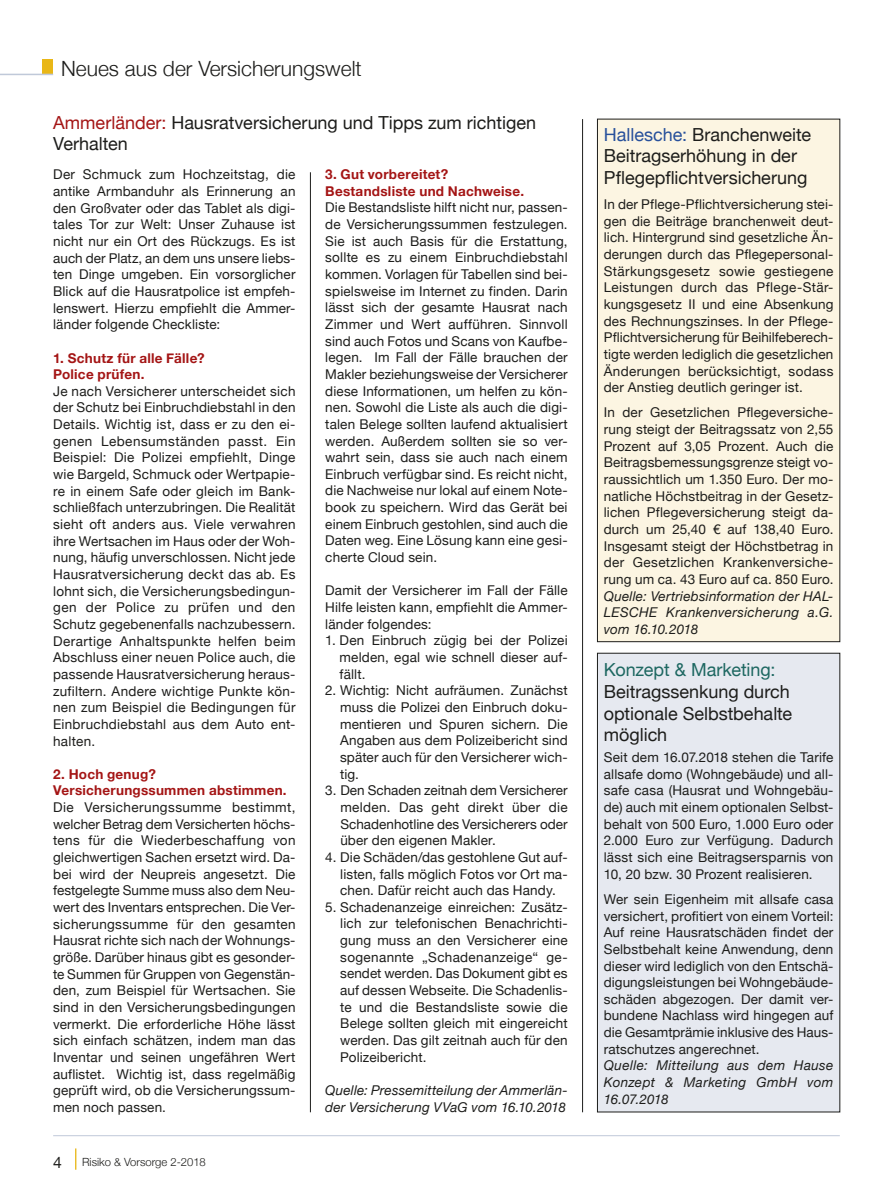
<style>
.page{position:relative;width:893px;height:1191px;background:#fff}
.page>*{position:absolute;margin:0;border:0;box-sizing:border-box;transform-origin:0 0}
.t1{font:300 21px "Helvetica Neue";color:#1d1d1b}
.t2{font:18px/21.6px "Helvetica Neue";color:#1d1d1b}
.t3{font:18px "Helvetica Neue";letter-spacing:-.005em;color:#1d6761}
.t4{font:15.75px "Helvetica Neue";color:#1d1d1b}
.t5{font:13.5px/16.6px "Helvetica Neue";letter-spacing:.01em;color:#1d1d1b;text-align:justify}
.t6{font:italic 13.5px/16.6px "Helvetica Neue";letter-spacing:.015em;color:#1d1d1b;text-align:justify}
.t7{font:700 13.5px/16.6px "Helvetica Neue";letter-spacing:.02em;color:#a41515}
.t8{font:300 11.25px "Helvetica Neue";color:#1d1d1b}
.s1{color:#a41515}
.s2{color:#27509b}
</style>
<div class="page">
<div style="left:43px;top:60px;width:10px;height:14px;background:#e9b717"></div>
<hr style="left:0;top:74px;width:53px;height:1px;background:#c0c9d9">
<div style="left:597px;top:119px;width:243px;height:522px;background:#fcf5e2"></div>
<div style="left:597px;top:119px;width:243px;height:523px;border:1px solid #1d1d1b"></div>
<div style="left:597px;top:653px;width:243px;height:459px;background:#e6e9f0"></div>
<div style="left:597px;top:653px;width:243px;height:459px;border:1px solid #1d1d1b"></div>
<hr style="left:53px;top:1135px;width:787px;height:1px;background:#c0c9d9">
<svg style="left:75px;top:1148px;width:1px;height:21px"></svg>
<hr style="left:310px;top:172px;width:1px;height:940px;background:#1d1d1b">
<hr style="left:582px;top:119px;width:1px;height:993px;background:#1d1d1b">
<h1 class="t1" style="left:61px;top:51px;width:302px">Neues aus der Versicherungswelt</h1>
<h2 class="t2" style="left:53px;top:113px;width:484px"><span class="s1">Ammerländer:</span> Hausratversicherung und Tipps zum richtigen<br>Verhalten</h2>
<p class="t5" style="left:53px;top:167px;width:244px">Der Schmuck zum Hochzeitstag, die antike Armbanduhr als Erinnerung an den Großvater oder das Tablet als digi&shy;tales Tor zur Welt: Unser Zuhause ist nicht nur ein Ort des Rückzugs. Es ist auch der Platz, an dem uns unsere liebs&shy;ten Dinge umgeben. Ein vorsorglicher Blick auf die Hausratpolice ist empfeh&shy;lenswert. Hierzu empfiehlt die Ammer&shy;länder folgende Checkliste:</p>
<p class="t7" style="left:53px;top:350px;width:153px">1. Schutz für alle Fälle?<br>Police prüfen.</p>
<p class="t5" style="left:53px;top:383px;width:244px">Je nach Versicherer unterscheidet sich der Schutz bei Einbruchdiebstahl in den Details. Wichtig ist, dass er zu den ei&shy;genen Lebensumständen passt. Ein Beispiel: Die Polizei empfiehlt, Dinge wie Bargeld, Schmuck oder Wertpapie&shy;re in einem Safe oder gleich im Bank&shy;schließfach unterzubringen. Die Realität sieht oft anders aus. Viele verwahren ihre Wertsachen im Haus oder der Woh&shy;nung, häufig unverschlossen. Nicht jede Hausratversicherung deckt das ab. Es lohnt sich, die Versicherungsbedingun&shy;gen der Police zu prüfen und den Schutz gegebenenfalls nachzubessern.<br>Derartige Anhaltspunkte helfen beim Abschluss einer neuen Police auch, die passende Hausratversicherung heraus&shy;zufiltern. Andere wichtige Punkte kön&shy;nen zum Beispiel die Bedingungen für Einbruchdiebstahl aus dem Auto ent&shy;halten.</p>
<p class="t7" style="left:53px;top:766px;width:235px">2. Hoch genug?<br>Versicherungssummen abstimmen.</p>
<p class="t5" style="left:53px;top:799px;width:244px">Die Versicherungssumme bestimmt, welcher Betrag dem Versicherten höchs&shy;tens für die Wiederbeschaffung von gleichwertigen Sachen ersetzt wird. Da&shy;bei wird der Neupreis angesetzt. Die festgelegte Summe muss also dem Neu&shy;wert des Inventars entsprechen. Die Ver&shy;sicherungssumme für den gesamten Hausrat richte sich nach der Wohnungs&shy;größe. Darüber hinaus gibt es gesonder&shy;te Summen für Gruppen von Gegenstän&shy;den, zum Beispiel für Wertsachen. Sie sind in den Versicherungsbedingungen vermerkt. Die erforderliche Höhe lässt sich einfach schätzen, indem man das Inventar und seinen ungefähren Wert auflistet. Wichtig ist, dass regelmäßig geprüft wird, ob die Versicherungssum&shy;men noch passen.</p>
<p class="t4" style="left:53px;top:1150px;width:10px">4</p>
<p class="t8" style="left:82px;top:1152px;width:125px">Risiko &amp; Vorsorge 2-2018</p>
<p class="t7" style="left:325px;top:166px;width:200px">3. Gut vorbereitet?<br>Bestandsliste und Nachweise.</p>
<p class="t5" style="left:325px;top:200px;width:244px">Die Bestandsliste hilft nicht nur, passen&shy;de Versicherungssummen festzulegen.<br>Sie ist auch Basis für die Erstattung, sollte es zu einem Einbruchdiebstahl kommen. Vorlagen für Tabellen sind bei&shy;spielsweise im Internet zu finden. Darin lässt sich der gesamte Hausrat nach Zimmer und Wert aufführen. Sinnvoll sind auch Fotos und Scans von Kaufbe&shy;legen. Im Fall der Fälle brauchen der Makler beziehungsweise der Versicherer diese Informationen, um helfen zu kön&shy;nen. Sowohl die Liste als auch die digi&shy;talen Belege sollten laufend aktualisiert werden. Außerdem sollten sie so ver&shy;wahrt sein, dass sie auch nach einem Einbruch verfügbar sind. Es reicht nicht, die Nachweise nur lokal auf einem Note&shy;book zu speichern. Wird das Gerät bei einem Einbruch gestohlen, sind auch die Daten weg. Eine Lösung kann eine gesi&shy;cherte Cloud sein.</p>
<p class="t5" style="left:325px;top:583px;width:244px">Damit der Versicherer im Fall der Fälle Hilfe leisten kann, empfiehlt die Ammer&shy;länder folgendes:</p>
<p class="t5" style="left:340px;top:633px;width:230px;text-indent:-14px">1. Den Einbruch zügig bei der Polizei melden, egal wie schnell dieser auf&shy;fällt.</p>
<p class="t5" style="left:340px;top:683px;width:229px;text-indent:-15px">2. Wichtig: Nicht aufräumen. Zunächst muss die Polizei den Einbruch doku&shy;mentieren und Spuren sichern. Die Angaben aus dem Polizeibericht sind später auch für den Versicherer wich&shy;tig.</p>
<p class="t5" style="left:340px;top:783px;width:229px;text-indent:-15px">3. Den Schaden zeitnah dem Versicherer melden. Das geht direkt über die Schadenhotline des Versicherers oder über den eigenen Makler.</p>
<p class="t5" style="left:340px;top:849px;width:229px;text-indent:-15px">4. Die Schäden/das gestohlene Gut auf&shy;listen, falls möglich Fotos vor Ort ma&shy;chen. Dafür reicht auch das Handy.</p>
<p class="t5" style="left:340px;top:899px;width:229px;text-indent:-15px">5. Schadenanzeige einreichen: Zusätz&shy;lich zur telefonischen Benachrichti&shy;gung muss an den Versicherer eine sogenannte „Schadenanzeige“ ge&shy;sendet werden. Das Dokument gibt es auf dessen Webseite. Die Schadenlis&shy;te und die Bestandsliste sowie die Belege sollten gleich mit eingereicht werden. Das gilt zeitnah auch für den Polizeibericht.</p>
<p class="t6" style="left:325px;top:1082px;width:244px">Quelle: Pressemitteilung der Ammerlän&shy;der Versicherung VVaG vom 16.10.2018</p>
<h2 class="t2" style="left:604px;top:125px;width:209px"><span class="s2">Hallesche:</span> Branchenweite<br>Beitragserhöhung in der<br>Pflegepflichtversicherung</h2>
<p class="t5" style="left:604px;top:197px;width:231px">In der Pflege-Pflichtversicherung stei&shy;gen die Beiträge branchenweit deut&shy;lich. Hintergrund sind gesetzliche Än&shy;derungen durch das Pflegepersonal-Stärkungsgesetz sowie gestiegene Leistungen durch das Pflege-Stär&shy;kungsgesetz II und eine Absenkung des Rechnungszinses. In der Pflege-Pflichtversicherung für Beihilfeberech&shy;tigte werden lediglich die gesetzlichen Änderungen berücksichtigt, sodass der Anstieg deutlich geringer ist.</p>
<p class="t5" style="left:604px;top:405px;width:231px">In der Gesetzlichen Pflegeversiche&shy;rung steigt der Beitragssatz von 2,55<br>Prozent auf 3,05 Prozent. Auch die Beitragsbemessungsgrenze steigt vo&shy;raussichtlich um 1.350 Euro. Der mo&shy;natliche Höchstbeitrag in der Gesetz&shy;lichen Pflegeversicherung steigt da&shy;durch um 25,40 € auf 138,40 Euro.<br>Insgesamt steigt der Höchstbetrag in der Gesetzlichen Krankenversiche&shy;rung um ca. 43 Euro auf ca. 850 Euro.</p>
<p class="t6" style="left:604px;top:588px;width:231px">Quelle: Vertriebsinformation der HAL-LESCHE Krankenversicherung a.G. vom 16.10.2018</p>
<h2 class="t3" style="left:604px;top:657px;width:173px">Konzept &amp; Marketing:</h2>
<h2 class="t2" style="left:604px;top:682px;width:190px">Beitragssenkung durch optionale Selbstbehalte möglich</h2>
<p class="t5" style="left:604px;top:750px;width:231px">Seit dem 16.07.2018 stehen die Tarife allsafe domo (Wohngebäude) und all&shy;safe casa (Hausrat und Wohngebäu&shy;de) auch mit einem optionalen Selbst&shy;behalt von 500 Euro, 1.000 Euro oder 2.000 Euro zur Verfügung. Dadurch lässt sich eine Beitragsersparnis von 10, 20 bzw. 30 Prozent realisieren.</p>
<p class="t5" style="left:604px;top:891px;width:231px">Wer sein Eigenheim mit allsafe casa versichert, profitiert von einem Vorteil:<br>Auf reine Hausratschäden findet der Selbstbehalt keine Anwendung, denn dieser wird lediglich von den Entschä&shy;digungsleistungen bei Wohngebäude&shy;schäden abgezogen. Der damit ver&shy;bundene Nachlass wird hingegen auf die Gesamtprämie inklusive des Haus&shy;ratschutzes angerechnet.</p>
<p class="t6" style="left:604px;top:1058px;width:231px">Quelle: Mitteilung aus dem Hause Konzept &amp; Marketing GmbH vom 16.07.2018</p>
</div>
